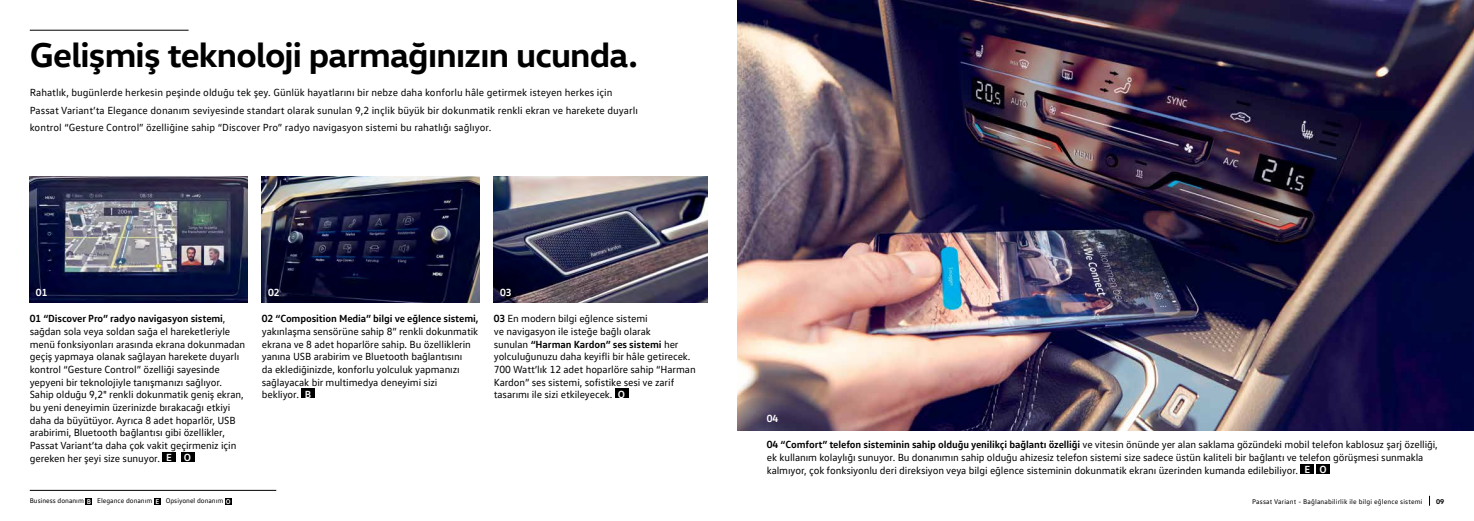
<style>
.page{position:relative;width:1474px;height:521px;background:#fff}
.page>*{position:absolute;margin:0;border:0;box-sizing:border-box;transform-origin:0 0}
.t1{font:700 35px "VW Head";letter-spacing:-.025em;color:#000}
.t2{font:10.5px/12.7px "VW Text";letter-spacing:-.01em;color:#000}
.t3{font:700 10.5px "VW Text";letter-spacing:-.01em;color:#000}
.t4{font:700 10.5px "VW Text";color:#fff}
.t5{font:7px "VW Text";letter-spacing:.005em;color:#000}
.t6{font:700 7px "VW Head";color:#000}
.s1{font-weight:700}
.s2{font-weight:700;color:#fff}
</style>
<div class="page">
<img style="left:30px;top:176px;width:218px;height:127px">
<img style="left:262px;top:176px;width:218px;height:127px">
<img style="left:737px;top:0;width:736px;height:430px">
<img style="left:494px;top:176px;width:213px;height:127px">
<hr style="left:30px;top:30px;width:159px;height:1px;background:#000">
<svg style="left:86px;top:498px;width:6px;height:6px"></svg>
<div style="left:154px;top:498px;width:7px;height:6px;background:#000"></div>
<svg style="left:225px;top:498px;width:6px;height:6px"></svg>
<hr style="left:30px;top:490px;width:246px;height:1px;background:#000">
<div style="left:162px;top:452px;width:14px;height:10px;background:#000"></div>
<div style="left:181px;top:452px;width:13px;height:10px;background:#000"></div>
<div style="left:615px;top:388px;width:13px;height:10px;background:#000"></div>
<div style="left:1300px;top:464px;width:13px;height:10px;background:#000"></div>
<div style="left:1316px;top:464px;width:13px;height:10px;background:#000"></div>
<div style="left:301px;top:388px;width:14px;height:10px;background:#000"></div>
<h1 class="t1" style="left:30px;top:32px;width:609px">Gelişmiş teknoloji parmağınızın ucunda.</h1>
<p class="t2" style="left:30px;top:83px;width:609px;line-height:17.5px">Rahatlık, bugünlerde herkesin peşinde olduğu tek şey. Günlük hayatlarını bir nebze daha konforlu hâle getirmek isteyen herkes için<br>Passat Variant’ta Elegance donanım seviyesinde standart olarak sunulan 9,2 inçlik büyük bir dokunmatik renkli ekran ve harekete duyarlı kontrol “Gesture Control” özelliğine sahip “Discover Pro” radyo navigasyon sistemi bu rahatlığı sağlıyor.</p>
<p class="t4" style="left:36px;top:286px;width:13px">01</p>
<p class="t4" style="left:268px;top:286px;width:13px">02</p>
<p class="t4" style="left:500px;top:286px;width:13px">03</p>
<p class="t2" style="left:30px;top:312px;width:217px"><span class="s1">01 “Discover Pro” radyo navigasyon sistemi</span>, sağdan sola veya soldan sağa el hareketleriyle menü fonksiyonları arasında ekrana dokunmadan geçiş yapmaya olanak sağlayan harekete duyarlı kontrol “Gesture Control” özelliği sayesinde yepyeni bir teknolojiyle tanışmanızı sağlıyor.<br>Sahip olduğu 9,2" renkli dokunmatik geniş ekran, bu yeni deneyimin üzerinizde bırakacağı etkiyi daha da büyütüyor. Ayrıca 8 adet hoparlör, USB arabirimi, Bluetooth bağlantısı gibi özellikler, Passat Variant’ta daha çok vakit geçirmeniz için gereken her şeyi size sunuyor. <span class="s2">E O</span></p>
<p class="t2" style="left:494px;top:312px;width:203px"><span class="s1">03</span> En modern bilgi eğlence sistemi<br>ve navigasyon ile isteğe bağlı olarak<br>sunulan <span class="s1">“Harman Kardon” ses sistemi</span> her yolculuğunuzu daha keyifli bir hâle getirecek.<br>700 Watt’lık 12 adet hoparlöre sahip “Harman Kardon” ses sistemi, sofistike sesi ve zarif tasarımı ile sizi etkileyecek. <span class="s2">O</span></p>
<p class="t3" style="left:262px;top:312px;width:218px">02 “Composition Media” bilgi ve eğlence sistemi,</p>
<p class="t2" style="left:262px;top:325px;width:218px">yakınlaşma sensörüne sahip 8” renkli dokunmatik ekrana ve 8 adet hoparlöre sahip. Bu özelliklerin yanına USB arabirim ve Bluetooth bağlantısını<br>da eklediğinizde, konforlu yolculuk yapmanızı sağlayacak bir multimedya deneyimi sizi<br>bekliyor. <span class="s2">B</span></p>
<p class="t5" style="left:30px;top:496px;width:202px">Business donanım <span class="s2">B</span> Elegance donanım <span class="s2">E</span> Opsiyonel donanım <span class="s2">O</span></p>
<p class="t4" style="left:766px;top:412px;width:13px">04</p>
<p class="t2" style="left:766px;top:438px;width:672px"><span class="s1">04 “Comfort” telefon sisteminin sahip olduğu yenilikçi bağlantı özelliği</span> ve vitesin önünde yer alan saklama gözündeki mobil telefon kablosuz şarj özelliği, ek kullanım kolaylığı sunuyor. Bu donanımın sahip olduğu ahizesiz telefon sistemi size sadece üstün kaliteli bir bağlantı ve telefon görüşmesi sunmakla kalmıyor, çok fonksiyonlu deri direksiyon veya bilgi eğlence sisteminin dokunmatik ekranı üzerinden kumanda edilebiliyor. <span class="s2">E O</span></p>
<p class="t5" style="left:1252px;top:497px;width:172px">Passat Variant - Bağlanabilirlik ile bilgi eğlence sistemi</p>
<p class="t6" style="left:1435px;top:496px;width:10px">09</p>
</div>
